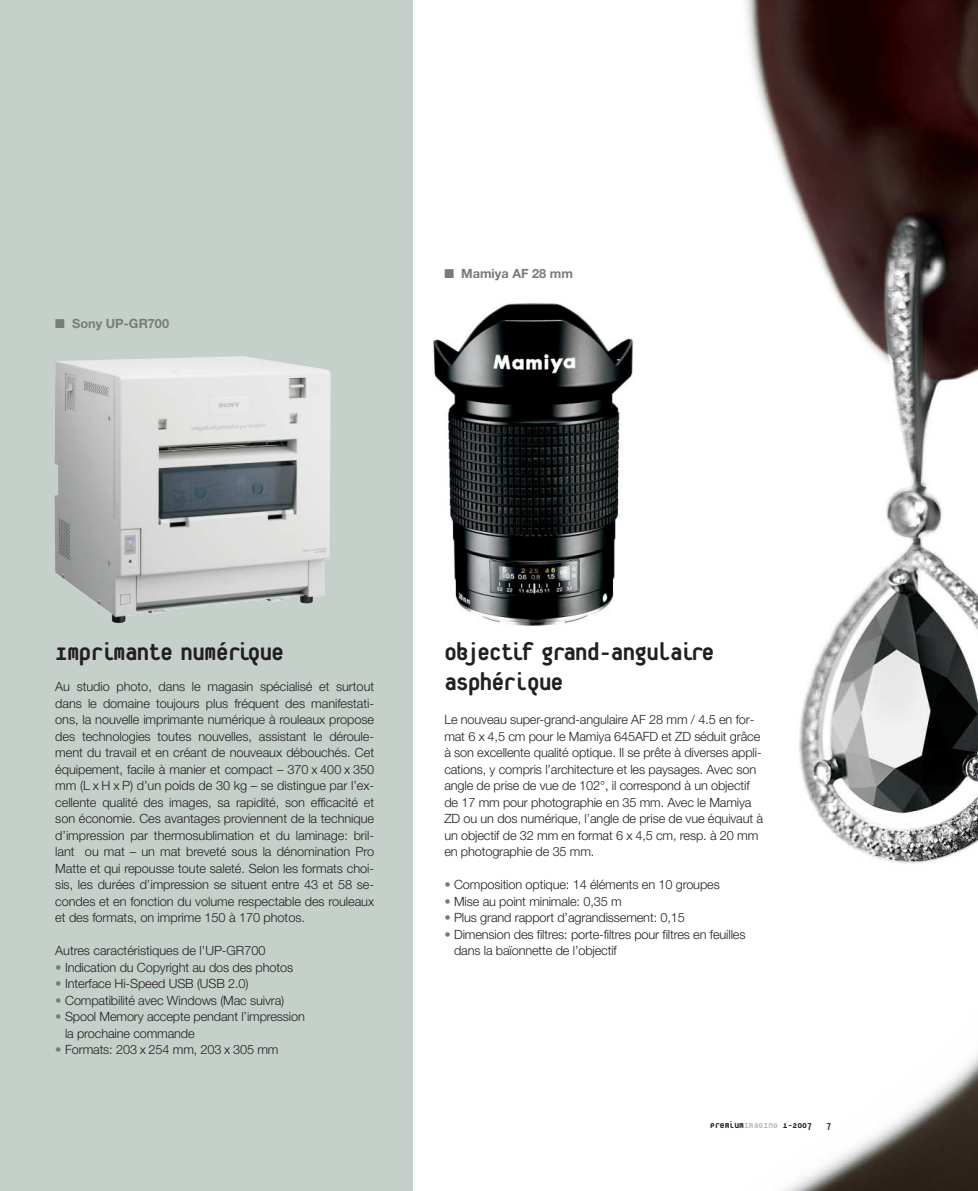
<style>
.page{position:relative;width:978px;height:1191px;background:#fff}
.page>*{position:absolute;margin:0;border:0;box-sizing:border-box;transform-origin:0 0}
.t1{font:800 27px/30px "Platelet";letter-spacing:-.025em;color:#231f20}
.t2{font:300 12.75px/16.5px "Helvetica Neue";letter-spacing:-.01em;color:#231f20}
.t3{font:700 12.75px "Helvetica Neue";color:#767d78}
.t4{font:800 10.5px "Platelet";color:#231f20}
.s1{color:#767d78}
.s2{color:#b2bfb8}
</style>
<div class="page">
<img style="left:746px;top:0;width:232px;height:1190px">
<div style="left:0;top:0;width:412px;height:1190px;background:#c6d0ca"></div>
<img style="left:54px;top:356px;width:277px;height:267px">
<img style="left:432px;top:303px;width:201px;height:323px">
<p class="t3" style="left:55px;top:319px;width:115px">■ Sony UP-GR700</p>
<p class="t3" style="left:444px;top:269px;width:130px">■ Mamiya AF 28 mm</p>
<h1 class="t1" style="left:55px;top:638px;width:230px">Imprimante numérique</h1>
<p class="t2" style="left:55px;top:679px;width:320px;text-align:justify">Au studio photo, dans le magasin spécialisé et surtout dans le domaine toujours plus fréquent des manifestati&shy;ons, la nouvelle imprimante numérique à rouleaux propose des technologies toutes nouvelles, assistant le déroule&shy;ment du travail et en créant de nouveaux débouchés. Cet équipement, facile à manier et compact – 370 x 400 x 350 mm (L x H x P) d’un poids de 30 kg – se distingue par l’ex&shy;cellente qualité des images, sa rapidité, son efficacité et son économie. Ces avantages proviennent de la technique d’impression par thermosublimation et du laminage: bril&shy;lant ou mat – un mat breveté sous la dénomination Pro Matte et qui repousse toute saleté. Selon les formats choi&shy;sis, les durées d’impression se situent entre 43 et 58 se&shy;condes et en fonction du volume respectable des rouleaux et des formats, on imprime 150 à 170 photos.</p>
<p class="t2" style="left:55px;top:943px;width:212px">Autres caractéristiques de l’UP-GR700</p>
<p class="t2" style="left:55px;top:960px;width:239px"><span class="s1">•</span> Indication du Copyright au dos des photos</p>
<p class="t2" style="left:55px;top:976px;width:195px"><span class="s1">•</span> Interface Hi-Speed USB (USB 2.0)</p>
<p class="t2" style="left:55px;top:993px;width:230px"><span class="s1">•</span> Compatibilité avec Windows (Mac suivra)</p>
<p class="t2" style="left:65px;top:1009px;width:241px;text-indent:-10px"><span class="s1">•</span> Spool Memory accepte pendant l’impression la prochaine commande</p>
<p class="t2" style="left:55px;top:1042px;width:225px"><span class="s1">•</span> Formats: 203 x 254 mm, 203 x 305 mm</p>
<h1 class="t1" style="left:444px;top:638px;width:272px">Objectif grand-angulaire asphérique</h1>
<p class="t2" style="left:444px;top:712px;width:320px">Le nouveau super-grand-angulaire AF 28 mm / 4.5 en for&shy;mat 6 x 4,5 cm pour le Mamiya 645AFD et ZD séduit grâce à son excellente qualité optique. Il se prête à diverses appli&shy;cations, y compris l’architecture et les paysages. Avec son angle de prise de vue de 102°, il correspond à un objectif de 17 mm pour photographie en 35 mm. Avec le Mamiya ZD ou un dos numérique, l’angle de prise de vue équivaut à un objectif de 32 mm en format 6 x 4,5 cm, resp. à 20 mm en photographie de 35 mm.</p>
<p class="t2" style="left:444px;top:877px;width:277px"><span class="s1">•</span> Composition optique: 14 éléments en 10 groupes</p>
<p class="t2" style="left:444px;top:894px;width:179px"><span class="s1">•</span> Mise au point minimale: 0,35 m</p>
<p class="t2" style="left:444px;top:910px;width:242px"><span class="s1">•</span> Plus grand rapport d’agrandissement: 0,15</p>
<p class="t2" style="left:454px;top:927px;width:293px;text-indent:-10px"><span class="s1">•</span> Dimension des filtres: porte-filtres pour filtres en feuilles dans la baïonnette de l’objectif</p>
<p class="t4" style="left:710px;top:1120px;width:103px">Premium<span class="s2">ImaGInG</span> 1-2007</p>
<p class="t4" style="left:827px;top:1120px;width:6px">7</p>
</div>
